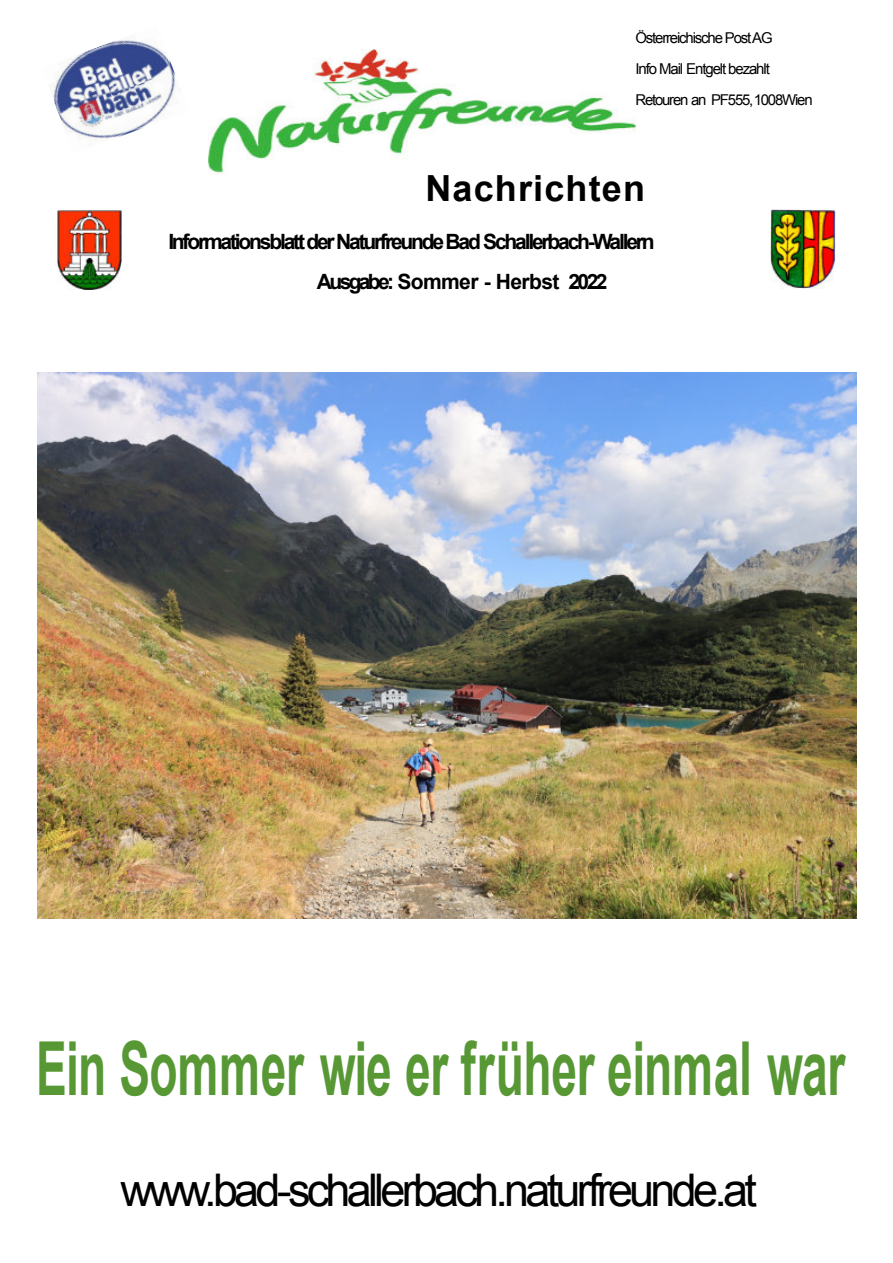
<style>
.page{position:relative;width:893px;height:1263px;background:#fff}
.page>*{position:absolute;margin:0;border:0;box-sizing:border-box;transform-origin:0 0}
.t1{font:700 74.4px "Arial";letter-spacing:-.005em;color:#579835;scale:.62 1}
.t2{font:45px "Arial";letter-spacing:-.085em;color:#000}
.t3{font:700 36px "Arial";letter-spacing:.03em;color:#000}
.t4{font:700 21px/39.5px "Arial";letter-spacing:-.105em;color:#000}
.t5{font:15px/30.8px "Arial";letter-spacing:-.075em;color:#000}
</style>
<div class="page">
<img style="left:209px;top:49px;width:426px;height:126px">
<img style="left:50px;top:35px;width:126px;height:106px">
<img style="left:57px;top:210px;width:65px;height:79px">
<img style="left:771px;top:210px;width:65px;height:79px">
<img style="left:37px;top:372px;width:819px;height:546px">
<p class="t5" style="left:635px;top:24px;width:179px">Österreichische PostAG<br>Info Mail Entgelt bezahlt<br>Retouren an PF555,1008Wien</p>
<h3 class="t3" style="left:425px;top:175px;width:221px">Nachrichten</h3>
<p class="t4" style="left:317px;top:224px;width:339px;text-indent:-149px">Informationsblatt der Naturfreunde Bad Schallerbach-Wallern<br>Ausgabe: Sommer - Herbst 2022</p>
<h1 class="t1" style="left:36px;top:1041px;width:1306px">Ein Sommer wie er früher einmal war</h1>
<h2 class="t2" style="left:121px;top:1173px;width:638px">www.bad-schallerbach.naturfreunde.at</h2>
</div>
